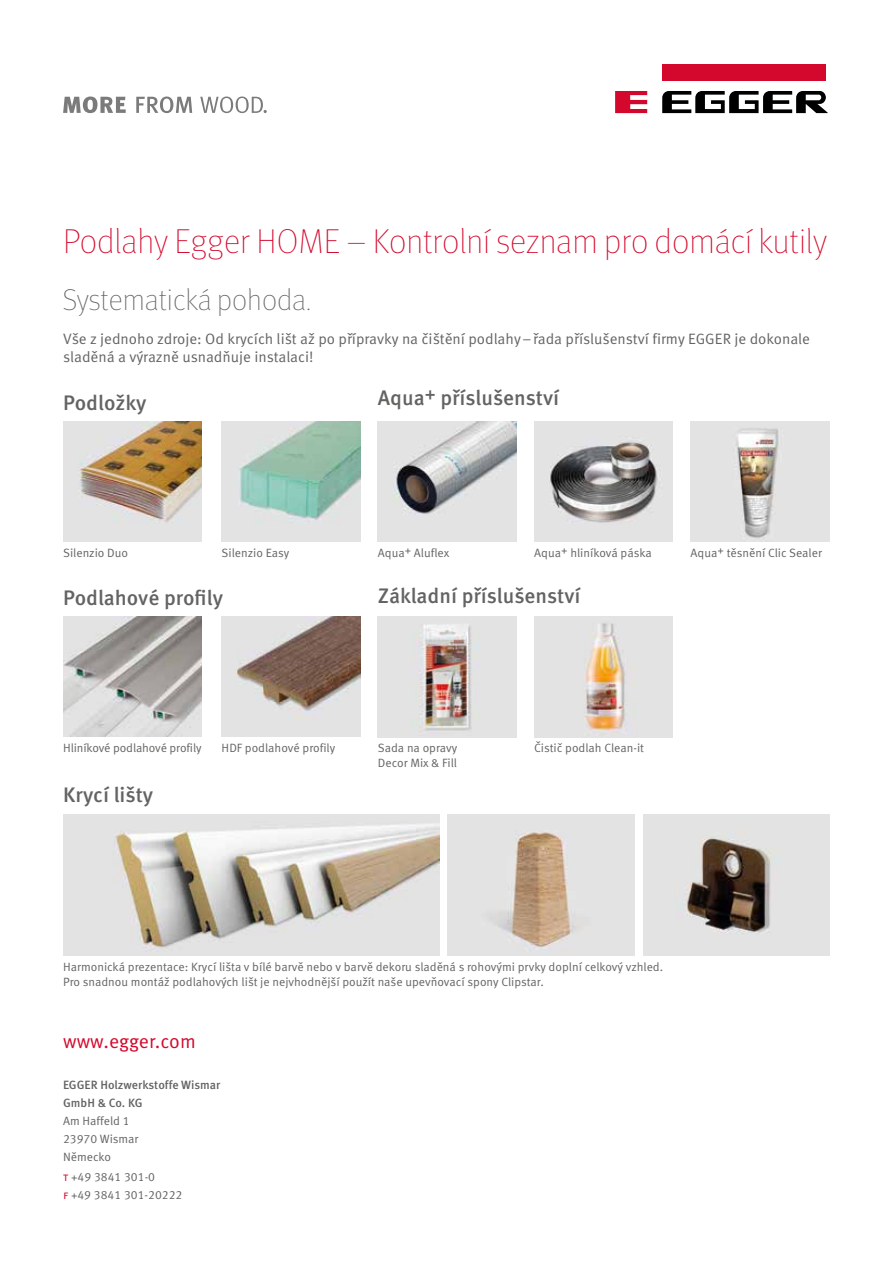
<style>
.page{position:relative;width:893px;height:1263px;background:#fff}
.page>*{position:absolute;margin:0;border:0;box-sizing:border-box;transform-origin:0 0}
.t1{font:100 34.5px "Meta Pro";color:#d4082c}
.t2{font:100 30px "Meta Pro";color:#636362}
.t3{font:500 21px "Meta Pro";color:#636362}
.t4{font:19.5px "Meta Pro";letter-spacing:-.005em;color:#d4082c}
.t5{font:15px/18px "Meta Pro";color:#636362}
.t6{font:12px/18px "Meta Pro";color:#636362}
.t7{font:500 12px/18px "Meta Pro";color:#636362}
.s1{color:#d4082c}
</style>
<div class="page">
<img style="left:222px;top:421px;width:138px;height:120px">
<img style="left:534px;top:421px;width:139px;height:121px">
<img style="left:691px;top:421px;width:139px;height:121px">
<img style="left:378px;top:421px;width:138px;height:121px">
<img style="left:63px;top:815px;width:376px;height:140px">
<img style="left:222px;top:617px;width:138px;height:120px">
<img style="left:534px;top:617px;width:139px;height:120px">
<img style="left:643px;top:815px;width:187px;height:140px">
<img style="left:448px;top:815px;width:187px;height:140px">
<img style="left:378px;top:617px;width:138px;height:120px">
<div style="left:662px;top:64px;width:164px;height:17px;background:#d4082c"></div>
<svg style="left:615px;top:91px;width:32px;height:22px"></svg>
<svg style="left:662px;top:91px;width:166px;height:22px"></svg>
<img style="left:63px;top:421px;width:139px;height:120px">
<img style="left:63px;top:617px;width:139px;height:120px">
<svg style="left:63px;top:97px;width:63px;height:16px"></svg>
<svg style="left:136px;top:97px;width:56px;height:16px"></svg>
<svg style="left:200px;top:97px;width:67px;height:16px"></svg>
<h1 class="t1" style="left:63px;top:217px;width:765px">Podlahy Egger HOME – Kontrolní seznam pro domácí kutily</h1>
<h2 class="t2" style="left:63px;top:279px;width:250px">Systematická pohoda.</h2>
<p class="t5" style="left:63px;top:330px;width:748px">Vše z jednoho zdroje: Od krycích lišt až po přípravky na čištění podlahy–řada příslušenství firmy EGGER je dokonale sladěná a výrazně usnadňuje instalaci!</p>
<h3 class="t3" style="left:63px;top:390px;width:85px">Podložky</h3>
<h3 class="t3" style="left:378px;top:385px;width:183px">Aqua<sup>+</sup> příslušenství</h3>
<p class="t6" style="left:63px;top:544px;width:66px">Silenzio Duo</p>
<p class="t6" style="left:222px;top:544px;width:69px">Silenzio Easy</p>
<p class="t6" style="left:378px;top:544px;width:73px">Aqua+ Aluflex</p>
<p class="t6" style="left:534px;top:544px;width:119px">Aqua+ hliníková páska</p>
<p class="t6" style="left:691px;top:544px;width:133px">Aqua+ těsnění Clic Sealer</p>
<h3 class="t3" style="left:63px;top:584px;width:161px">Podlahové profily</h3>
<h3 class="t3" style="left:378px;top:583px;width:204px">Základní příslušenství</h3>
<p class="t6" style="left:63px;top:739px;width:140px">Hliníkové podlahové profily</p>
<h3 class="t3" style="left:63px;top:782px;width:92px">Krycí lišty</h3>
<p class="t6" style="left:222px;top:739px;width:115px">HDF podlahové profily</p>
<p class="t6" style="left:378px;top:739px;width:81px">Sada na opravy</p>
<p class="t6" style="left:534px;top:739px;width:111px">Čistič podlah Clean-it</p>
<p class="t6" style="left:378px;top:754px;width:81px">Decor Mix &amp; Fill</p>
<p class="t6" style="left:63px;top:959px;width:602px;line-height:15px">Harmonická prezentace: Krycí lišta v bílé barvě nebo v barvě dekoru sladěná s rohovými prvky doplní celkový vzhled.<br>Pro snadnou montáž podlahových lišt je nejvhodnější použít naše upevňovací spony Clipstar.</p>
<h3 class="t4" style="left:63px;top:1030px;width:134px">www.egger.com</h3>
<p class="t7" style="left:63px;top:1076px;width:159px">EGGER Holzwerkstoffe Wismar<br>GmbH &amp; Co. KG</p>
<p class="t6" style="left:63px;top:1112px;width:77px">Am Haffeld 1<br>23970 Wismar<br>Německo</p>
<p class="t6" style="left:63px;top:1168px;width:121px"><span class="s1">T</span> +49 3841 301-0<br><span class="s1">F</span> +49 3841 301-20222</p>
</div>
